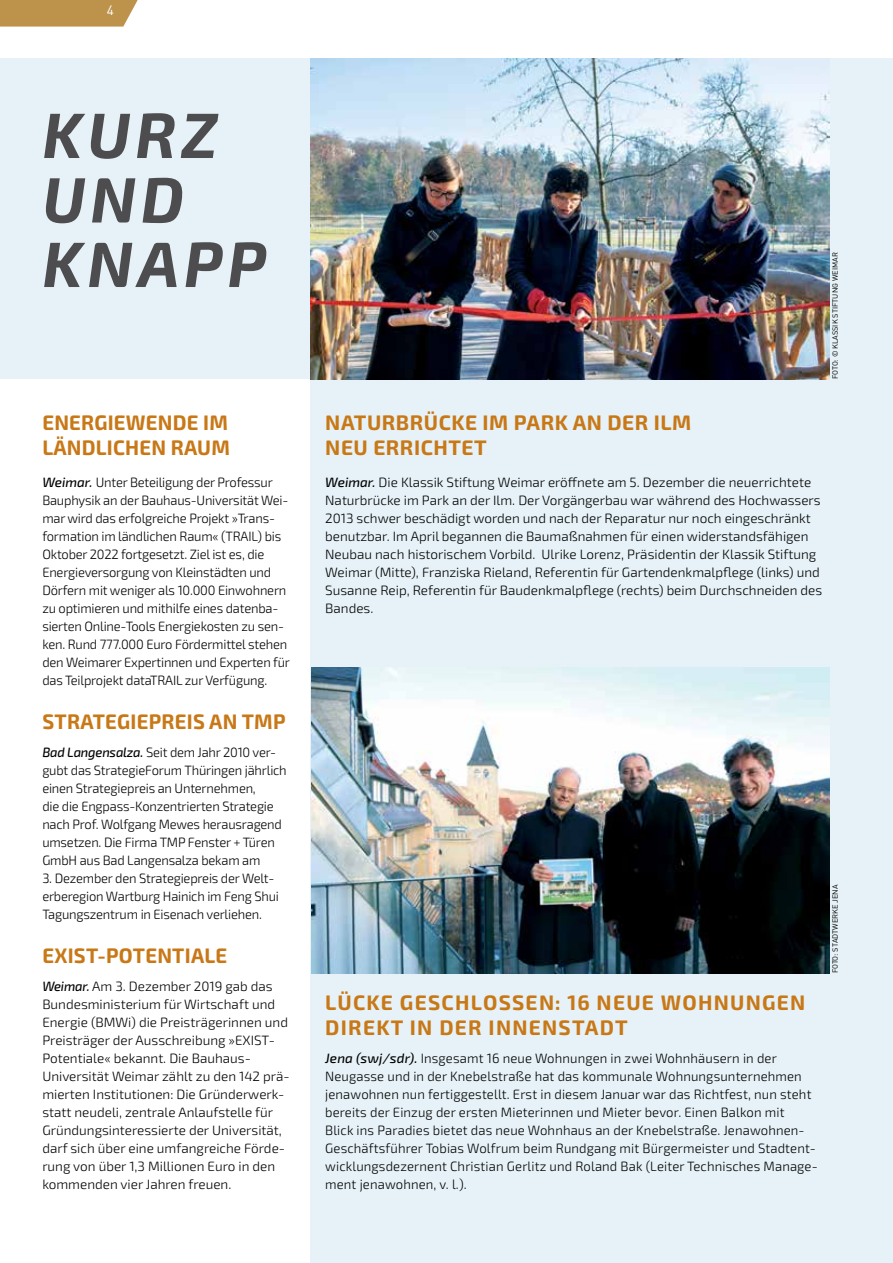
<style>
.page{position:relative;width:893px;height:1263px;background:#fff}
.page>*{position:absolute;margin:0;border:0;box-sizing:border-box;transform-origin:0 0}
.t1{font:italic 700 64.05px/64.5px "Exo 2.0";letter-spacing:.07em;color:#4d4d4f}
.t2{font:700 21px/25.2px "Exo 2.0";letter-spacing:.025em;color:#c87816}
.t3{font:700 21px/25.2px "Exo 2.0";letter-spacing:.06em;color:#c87816}
.t4{font:300 13.5px/18px "Exo 2.0";color:#000}
.t5{font:300 13.5px/18px "Exo 2.0";color:#000;scale:.96 1}
.t6{font:13.5px "DIN";color:#fff}
.t7{font:7.5px "DIN";color:#000}
.s1{font-weight:500;font-style:italic}
</style>
<div class="page">
<svg style="left:0;top:0;width:138px;height:27px;background:#c19a58"></svg>
<div style="left:0;top:58px;width:311px;height:321px;background:#e6f2f7"></div>
<div style="left:311px;top:58px;width:582px;height:1205px;background:#e6f2f7"></div>
<img style="left:311px;top:58px;width:518px;height:321px">
<img style="left:312px;top:667px;width:517px;height:306px">
<p class="t6" style="left:107px;top:2px;width:9px">4</p>
<h1 class="t1" style="left:42px;top:105px;width:226px">KURZ<br>UND<br>KNAPP</h1>
<h2 class="t2" style="left:42px;top:410px;width:189px">ENERGIEWENDE IM<br>LÄNDLICHEN RAUM</h2>
<p class="t5" style="left:42px;top:474px;width:259px"><span class="s1">Weimar.</span> Unter Beteiligung der Professur Bauphysik an der Bauhaus-Universität Wei&shy;mar wird das erfolgreiche Projekt »Trans&shy;formation im ländlichen Raum« (TRAIL) bis Oktober 2022 fortgesetzt. Ziel ist es, die Energieversorgung von Kleinstädten und Dörfern mit weniger als 10.000 Einwohnern zu optimieren und mithilfe eines datenba&shy;sierten Online-Tools Energiekosten zu sen&shy;ken. Rund 777.000 Euro Fördermittel stehen den Weimarer Expertinnen und Experten für das Teilprojekt dataTRAIL zur Verfügung.</p>
<h2 class="t2" style="left:42px;top:709px;width:245px">STRATEGIEPREIS AN TMP</h2>
<p class="t5" style="left:42px;top:744px;width:256px"><span class="s1">Bad Langensalza.</span> Seit dem Jahr 2010 ver&shy;gubt das StrategieForum Thüringen jährlich einen Strategiepreis an Unternehmen,<br>die die Engpass-Konzentrierten Strategie nach Prof. Wolfgang Mewes herausragend umsetzen. Die Firma TMP Fenster + Türen GmbH aus Bad Langensalza bekam am</p>
<p class="t5" style="left:42px;top:870px;width:248px">3. Dezember den Strategiepreis der Welt&shy;erberegion Wartburg Hainich im Feng Shui<br>Tagungszentrum in Eisenach verliehen.</p>
<h2 class="t2" style="left:42px;top:943px;width:186px">EXIST-POTENTIALE</h2>
<p class="t4" style="left:42px;top:978px;width:249px"><span class="s1">Weimar.</span> Am 3. Dezember 2019 gab das Bundesministerium für Wirtschaft und Energie (BMWi) die Preisträgerinnen und Preisträger der Ausschreibung »EXIST-Potentiale« bekannt. Die Bauhaus-Universität Weimar zählt zu den 142 prä&shy;mierten Institutionen: Die Gründerwerk&shy;statt neudeli, zentrale Anlaufstelle für Gründungsinteressierte der Universität, darf sich über eine umfangreiche Förde&shy;rung von über 1,3 Millionen Euro in den kommenden vier Jahren freuen.</p>
<p class="t7" style="left:830px;top:379px;width:128px;rotate:-90deg">FOTO: © KLASSIK STIFTUNG WEIMAR</p>
<h2 class="t2" style="left:325px;top:410px;width:367px">NATURBRÜCKE IM PARK AN DER ILM<br>NEU ERRICHTET</h2>
<p class="t4" style="left:325px;top:474px;width:499px"><span class="s1">Weimar.</span> Die Klassik Stiftung Weimar eröffnete am 5. Dezember die neuerrichtete Naturbrücke im Park an der Ilm. Der Vorgängerbau war während des Hochwassers 2013 schwer beschädigt worden und nach der Reparatur nur noch eingeschränkt benutzbar. Im April begannen die Baumaßnahmen für einen widerstandsfähigen Neubau nach historischem Vorbild. Ulrike Lorenz, Präsidentin der Klassik Stiftung Weimar (Mitte), Franziska Rieland, Referentin für Gartendenkmalpflege (links) und Susanne Reip, Referentin für Baudenkmalpflege (rechts) beim Durchschneiden des Bandes.</p>
<h2 class="t3" style="left:325px;top:990px;width:482px">LÜCKE GESCHLOSSEN: 16 NEUE WOHNUNGEN<br>DIREKT IN DER INNENSTADT</h2>
<p class="t4" style="left:325px;top:1050px;width:494px"><span class="s1">Jena (swj/sdr).</span> Insgesamt 16 neue Wohnungen in zwei Wohnhäusern in der Neugasse und in der Knebelstraße hat das kommunale Wohnungsunternehmen jenawohnen nun fertiggestellt. Erst in diesem Januar war das Richtfest, nun steht bereits der Einzug der ersten Mieterinnen und Mieter bevor. Einen Balkon mit<br>Blick ins Paradies bietet das neue Wohnhaus an der Knebelstraße. Jenawohnen-Geschäftsführer Tobias Wolfrum beim Rundgang mit Bürgermeister und Stadtent&shy;wicklungsdezernent Christian Gerlitz und Roland Bak (Leiter Technisches Manage&shy;ment jenawohnen, v. l.).</p>
<p class="t7" style="left:830px;top:973px;width:90px;rotate:-90deg">FOTO: STADTWERKE JENA</p>
</div>
